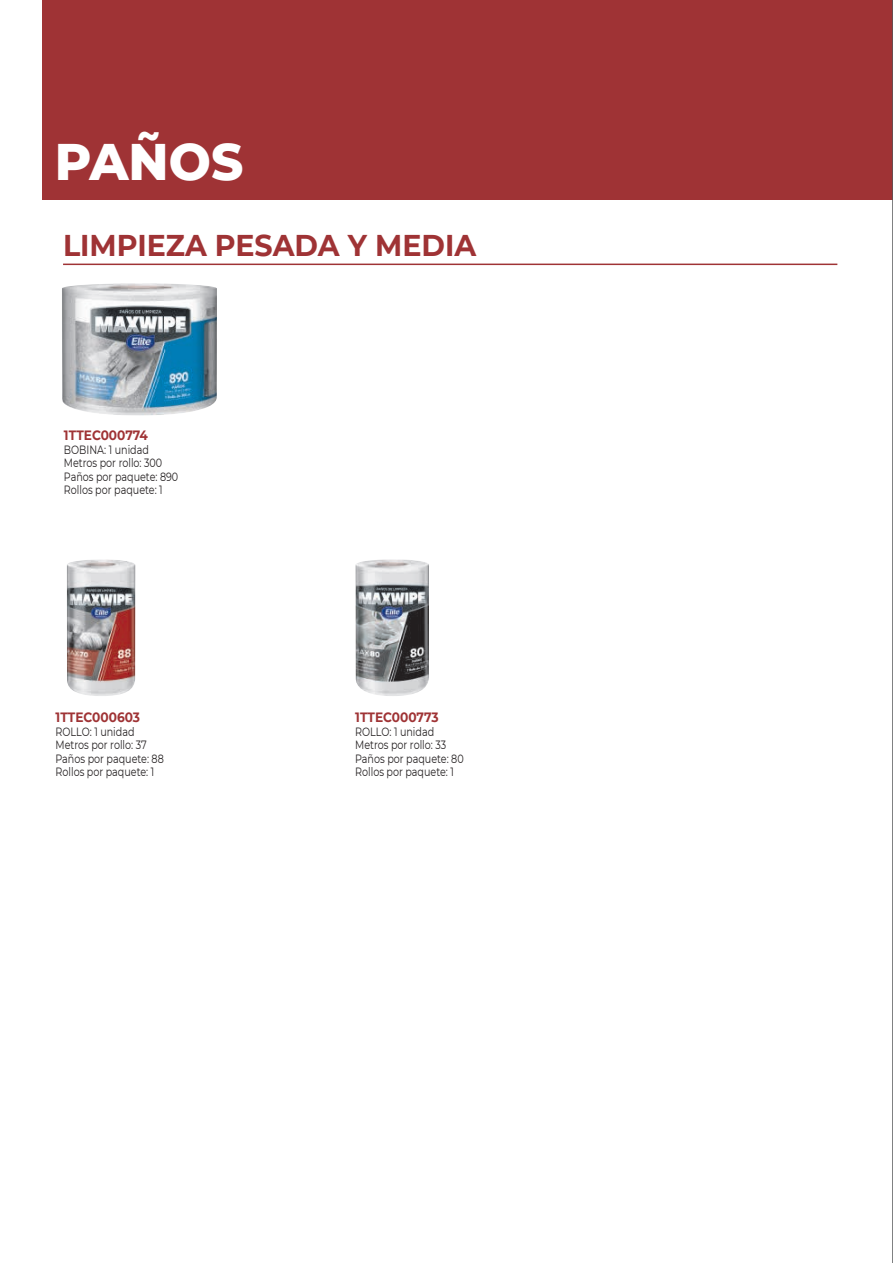
<style>
.page{position:relative;width:893px;height:1263px;background:#fff}
.page>*{position:absolute;margin:0;border:0;box-sizing:border-box;transform-origin:0 0}
.t1{font:800 52.5px "Montserrat";color:#fff;scale:.95 1}
.t2{font:700 30px "Montserrat";color:#9f3335;scale:.95 1}
.t3{font:700 13.5px "Montserrat";color:#9f3335;scale:.9 1}
.t4{font:12px/13.5px "Montserrat";color:#231f20;scale:.8 1}
</style>
<div class="page">
<div style="left:43px;top:0;width:850px;height:200px;background:#9f3335"></div>
<img style="left:62px;top:283px;width:155px;height:132px">
<img style="left:67px;top:559px;width:68px;height:137px">
<hr style="left:63px;top:264px;width:774px;height:1px;background:#9f3335">
<img style="left:356px;top:559px;width:73px;height:137px">
<hr style="left:892px;top:0;width:1px;height:1263px;background:#57585a">
<h1 class="t1" style="left:55px;top:123px;width:200px">PAÑOS</h1>
<h2 class="t2" style="left:63px;top:224px;width:436px">LIMPIEZA PESADA Y MEDIA</h2>
<p class="t3" style="left:64px;top:426px;width:95px">1TTEC000774</p>
<p class="t4" style="left:64px;top:442px;width:144px">BOBINA: 1 unidad<br>Metros por rollo: 300<br>Paños por paquete: 890<br>Rollos por paquete: 1</p>
<p class="t3" style="left:56px;top:708px;width:95px">1TTEC000603</p>
<p class="t4" style="left:56px;top:724px;width:137px">ROLLO: 1 unidad<br>Metros por rollo: 37<br>Paños por paquete: 88<br>Rollos por paquete: 1</p>
<p class="t3" style="left:355px;top:708px;width:94px">1TTEC000773</p>
<p class="t4" style="left:355px;top:724px;width:137px">ROLLO: 1 unidad<br>Metros por rollo: 33<br>Paños por paquete: 80<br>Rollos por paquete: 1</p>
</div>
